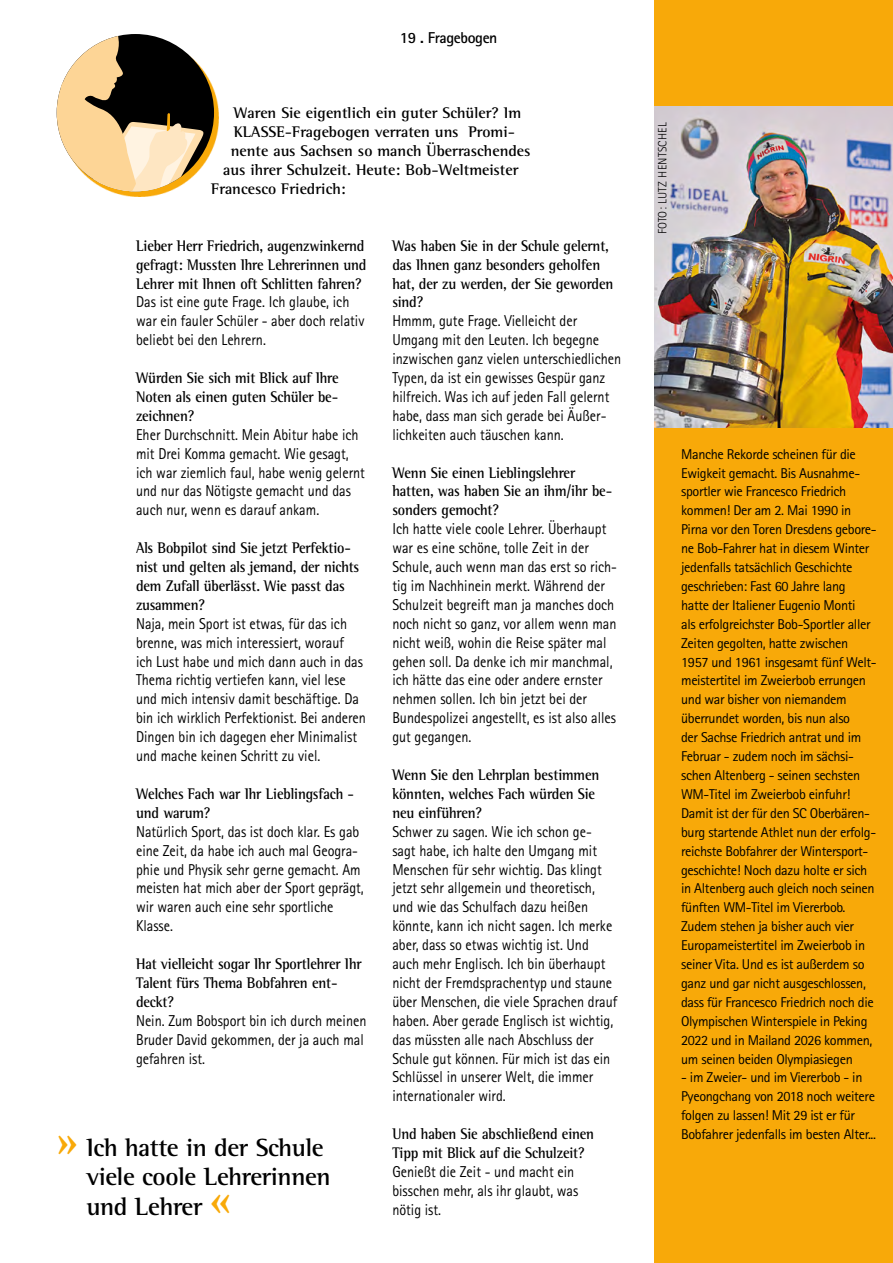
<style>
.page{position:relative;width:893px;height:1263px;background:#fff}
.page>*{position:absolute;margin:0;border:0;box-sizing:border-box;transform-origin:0 0}
.t1{font:700 25.5px/29.2px "Rotis Semi Serif Std";letter-spacing:-.015em;color:#000}
.GT-Fragebogen{font:15.75px/18.9px "Rotis Sans Serif Std";color:#000;scale:.9 1}
.GT-Fragebogen-2{font:700 15.75px/18.9px "Rotis Semi Serif Std";letter-spacing:-.01em;color:#000;scale:.9 1}
.Vorspann{font:700 15.75px "Rotis Semi Serif Std";color:#000}
.t2{font:700 15.75px "Rotis Sans Serif Std";letter-spacing:-.025em;color:#000}
.GT-Kasten-INFO-15{font:14.25px/18.9px "Rotis Sans Serif Std";letter-spacing:-.025em;color:#000}
.t3{font:300 12px "Rotis Sans Serif Std";letter-spacing:.02em;color:#000}
.s1{font-family:"Utopia";font-weight:600;font-size:45px;color:#f8a909}
</style>
<div class="page">
<div style="left:655px;top:0;width:238px;height:1263px;background:#f8a909"></div>
<img style="left:655px;top:106px;width:238px;height:321px">
<svg style="left:109px;top:71px;width:110px;height:126px"></svg>
<div style="left:57px;top:34px;width:157px;height:157px;background:#000;border-radius:50%"></div>
<svg style="left:57px;top:34px;width:147px;height:157px"></svg>
<p class="t2" style="left:400px;top:28px;width:99px">19 . Fragebogen</p>
<h2 class="Vorspann" style="left:234px;top:104px;width:289px">Waren Sie eigentlich ein guter Schüler? Im</h2>
<h2 class="Vorspann" style="left:234px;top:123px;width:283px">KLASSE-Fragebogen verraten uns Promi-</h2>
<h2 class="Vorspann" style="left:231px;top:141px;width:301px">nente aus Sachsen so manch Überraschendes</h2>
<h2 class="Vorspann" style="left:223px;top:160px;width:297px">aus ihrer Schulzeit. Heute: Bob-Weltmeister</h2>
<h2 class="Vorspann" style="left:211px;top:179px;width:136px">Francesco Friedrich:</h2>
<p class="GT-Fragebogen-2" style="left:136px;top:236px;width:258px">Lieber Herr Friedrich, augenzwinkernd gefragt: Mussten Ihre Lehrerinnen und<br>Lehrer mit Ihnen oft Schlitten fahren?</p>
<p class="GT-Fragebogen" style="left:136px;top:293px;width:255px">Das ist eine gute Frage. Ich glaube, ich war ein fauler Schüler - aber doch relativ beliebt bei den Lehrern.</p>
<p class="GT-Fragebogen-2" style="left:136px;top:368px;width:227px;text-align:justify">Würden Sie sich mit Blick auf Ihre Noten als einen guten Schüler be&shy;zeichnen?</p>
<p class="GT-Fragebogen" style="left:136px;top:425px;width:256px">Eher Durchschnitt. Mein Abitur habe ich mit Drei Komma gemacht. Wie gesagt, ich war ziemlich faul, habe wenig gelernt und nur das Nötigste gemacht und das auch nur, wenn es darauf ankam.</p>
<p class="GT-Fragebogen-2" style="left:136px;top:538px;width:250px">Als Bobpilot sind Sie jetzt Perfektio&shy;nist und gelten als jemand, der nichts dem Zufall überlässt. Wie passt das zusammen?</p>
<p class="GT-Fragebogen" style="left:136px;top:614px;width:257px">Naja, mein Sport ist etwas, für das ich brenne, was mich interessiert, worauf<br>ich Lust habe und mich dann auch in das Thema richtig vertiefen kann, viel lese und mich intensiv damit beschäftige. Da bin ich wirklich Perfektionist. Bei anderen Dingen bin ich dagegen eher Minimalist und mache keinen Schritt zu viel.</p>
<p class="GT-Fragebogen-2" style="left:136px;top:784px;width:244px">Welches Fach war Ihr Lieblingsfach - und warum?</p>
<p class="GT-Fragebogen" style="left:136px;top:822px;width:255px">Natürlich Sport, das ist doch klar. Es gab eine Zeit, da habe ich auch mal Geogra&shy;phie und Physik sehr gerne gemacht. Am meisten hat mich aber der Sport geprägt, wir waren auch eine sehr sportliche Klasse.</p>
<p class="GT-Fragebogen-2" style="left:136px;top:954px;width:252px">Hat vielleicht sogar Ihr Sportlehrer Ihr<br>Talent fürs Thema Bobfahren ent&shy;deckt?</p>
<p class="GT-Fragebogen" style="left:136px;top:1011px;width:258px">Nein. Zum Bobsport bin ich durch meinen<br>Bruder David gekommen, der ja auch mal gefahren ist.</p>
<h1 class="t1" style="left:86px;top:1133px;width:246px;text-indent:-30px"><span class="s1">»</span> Ich hatte in der Schule viele coole Lehrerinnen und Lehrer <span class="s1">«</span></h1>
<p class="GT-Fragebogen-2" style="left:392px;top:236px;width:247px">Was haben Sie in der Schule gelernt, das Ihnen ganz besonders geholfen hat, der zu werden, der Sie geworden sind?</p>
<p class="GT-Fragebogen" style="left:392px;top:312px;width:256px">Hmmm, gute Frage. Vielleicht der Umgang mit den Leuten. Ich begegne inzwischen ganz vielen unterschiedlichen Typen, da ist ein gewisses Gespür ganz hilfreich. Was ich auf jeden Fall gelernt habe, dass man sich gerade bei Äußer&shy;lichkeiten auch täuschen kann.</p>
<p class="GT-Fragebogen-2" style="left:392px;top:463px;width:246px">Wenn Sie einen Lieblingslehrer hatten, was haben Sie an ihm/ihr be&shy;sonders gemocht?</p>
<p class="GT-Fragebogen" style="left:392px;top:520px;width:251px">Ich hatte viele coole Lehrer. Überhaupt war es eine schöne, tolle Zeit in der Schule, auch wenn man das erst so rich&shy;tig im Nachhinein merkt. Während der Schulzeit begreift man ja manches doch noch nicht so ganz, vor allem wenn man nicht weiß, wohin die Reise später mal gehen soll. Da denke ich mir manchmal, ich hätte das eine oder andere ernster nehmen sollen. Ich bin jetzt bei der Bundespolizei angestellt, es ist also alles gut gegangen.</p>
<p class="GT-Fragebogen-2" style="left:392px;top:765px;width:231px">Wenn Sie den Lehrplan bestimmen könnten, welches Fach würden Sie neu einführen?</p>
<p class="GT-Fragebogen" style="left:392px;top:822px;width:251px">Schwer zu sagen. Wie ich schon ge&shy;sagt habe, ich halte den Umgang mit Menschen für sehr wichtig. Das klingt jetzt sehr allgemein und theoretisch, und wie das Schulfach dazu heißen könnte, kann ich nicht sagen. Ich merke aber, dass so etwas wichtig ist. Und auch mehr Englisch. Ich bin überhaupt nicht der Fremdsprachentyp und staune über Menschen, die viele Sprachen drauf haben. Aber gerade Englisch ist wichtig, das müssten alle nach Abschluss der Schule gut können. Für mich ist das ein Schlüssel in unserer Welt, die immer internationaler wird.</p>
<p class="GT-Fragebogen-2" style="left:392px;top:1124px;width:226px">Und haben Sie abschließend einen<br>Tipp mit Blick auf die Schulzeit?</p>
<p class="GT-Fragebogen" style="left:392px;top:1162px;width:208px">Genießt die Zeit - und macht ein bisschen mehr, als ihr glaubt, was nötig ist.</p>
<p class="t3" style="left:656px;top:234px;width:113px;rotate:-90deg">FOTO: LUTZ HENTSCHEL</p>
<p class="GT-Kasten-INFO-15" style="left:681px;top:444px;width:197px">Manche Rekorde scheinen für die Ewigkeit gemacht. Bis Ausnahme&shy;sportler wie Francesco Friedrich kommen! Der am 2. Mai 1990 in Pirna vor den Toren Dresdens gebore&shy;ne Bob-Fahrer hat in diesem Winter jedenfalls tatsächlich Geschichte geschrieben: Fast 60 Jahre lang hatte der Italiener Eugenio Monti<br>als erfolgreichster Bob-Sportler aller Zeiten gegolten, hatte zwischen 1957 und 1961 insgesamt fünf Welt&shy;meistertitel im Zweierbob errungen und war bisher von niemandem überrundet worden, bis nun also<br>der Sachse Friedrich antrat und im Februar - zudem noch im sächsi&shy;schen Altenberg - seinen sechsten WM-Titel im Zweierbob einfuhr!<br>Damit ist der für den SC Oberbären&shy;burg startende Athlet nun der erfolg&shy;reichste Bobfahrer der Wintersport&shy;geschichte! Noch dazu holte er sich in Altenberg auch gleich noch seinen fünften WM-Titel im Viererbob.<br>Zudem stehen ja bisher auch vier Europameistertitel im Zweierbob in seiner Vita. Und es ist außerdem so ganz und gar nicht ausgeschlossen, dass für Francesco Friedrich noch die Olympischen Winterspiele in Peking 2022 und in Mailand 2026 kommen, um seinen beiden Olympiasiegen</p>
<p class="GT-Kasten-INFO-15" style="left:681px;top:1068px;width:196px">- im Zweier- und im Viererbob - in Pyeongchang von 2018 noch weitere folgen zu lassen! Mit 29 ist er für Bobfahrer jedenfalls im besten Alter...</p>
</div>
